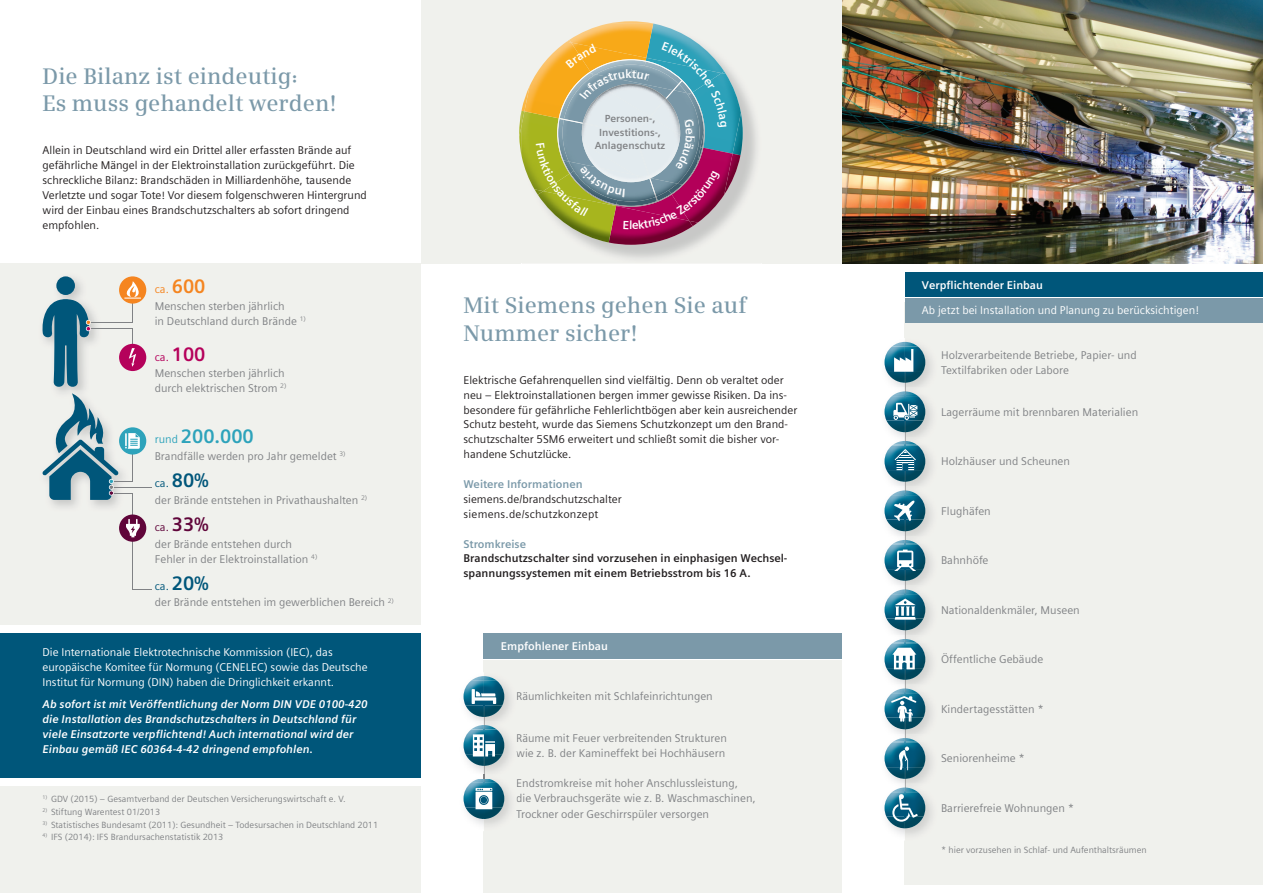
<style>
.page{position:relative;width:1263px;height:893px;background:#fff}
.page>*{position:absolute;margin:0;border:0;box-sizing:border-box;transform-origin:0 0}
.t1{font:500 22.5px/27.6px "Siemens Serif";color:#7b99a9}
.t2{font:700 19.5px "Siemens Sans Global";color:#2da3bb}
.t3{font:11.25px/15.3px "Siemens Sans";color:#808285}
.t4{font:11.25px/14.9px "Siemens Sans";color:#231f20}
.t5{font:italic 700 11.25px/14.9px "Siemens Sans";color:#fff}
.t6{font:11.25px/14.9px "Siemens Sans";color:#fff}
.t7{font:700 11.25px/14.9px "Siemens Sans";color:#231f20}
.t8{font:11.25px "Siemens Sans Global";color:#fff}
.t9{font:700 11.25px "Siemens Sans Global";color:#fff}
.t10{font:700 11.25px "Siemens Sans";color:#7b99a9}
.t11{font:11.25px "Siemens Sans Global";color:#00567a}
.t12{font:11.25px "Siemens Sans Global";color:#f58520}
.t13{font:11.25px "Siemens Sans Global";color:#b5015b}
.t14{font:11.25px "Siemens Sans Global";color:#60053a}
.t15{font:700 10.2px/13.4px "Siemens Sans Global";color:#808285;text-align:center}
.t16{font:9px "Siemens Sans";color:#808285}
.s1{font-weight:700;font-size:19.5px}
.s2{font-weight:400;font-size:11.25px}
</style>
<div class="page">
<div style="left:905px;top:302px;width:358px;height:582px;background:#f0f1ed"></div>
<div style="left:0;top:634px;width:421px;height:144px;background:#00567a"></div>
<div style="left:0;top:787px;width:421px;height:106px;background:#f0f1ed"></div>
<img style="left:842px;top:0;width:421px;height:264px">
<div style="left:484px;top:634px;width:358px;height:25px;background:#7b99a9"></div>
<div style="left:484px;top:659px;width:358px;height:234px;background:#f0f1ed"></div>
<img style="left:918px;top:395px;width:14px;height:141px">
<img style="left:886px;top:520px;width:37px;height:11px">
<img style="left:884px;top:495px;width:41px;height:25px">
<img style="left:903px;top:341px;width:29px;height:46px">
<img style="left:886px;top:371px;width:37px;height:12px">
<img style="left:884px;top:347px;width:41px;height:24px">
<img style="left:918px;top:487px;width:14px;height:7px">
<img style="left:886px;top:470px;width:37px;height:12px">
<img style="left:884px;top:446px;width:41px;height:24px">
<img style="left:918px;top:544px;width:14px;height:239px">
<img style="left:886px;top:668px;width:37px;height:12px">
<img style="left:884px;top:644px;width:41px;height:24px">
<img style="left:918px;top:685px;width:14px;height:7px">
<img style="left:886px;top:718px;width:37px;height:11px">
<img style="left:884px;top:693px;width:41px;height:25px">
<img style="left:918px;top:734px;width:14px;height:8px">
<img style="left:886px;top:767px;width:37px;height:12px">
<img style="left:884px;top:743px;width:41px;height:24px">
<img style="left:918px;top:437px;width:14px;height:7px">
<img style="left:886px;top:421px;width:37px;height:11px">
<img style="left:884px;top:396px;width:41px;height:25px">
<img style="left:918px;top:635px;width:14px;height:7px">
<img style="left:886px;top:619px;width:37px;height:11px">
<img style="left:884px;top:594px;width:41px;height:25px">
<img style="left:918px;top:586px;width:14px;height:7px">
<img style="left:886px;top:569px;width:37px;height:12px">
<img style="left:884px;top:545px;width:41px;height:24px">
<div style="left:0;top:264px;width:421px;height:361px;background:#f0f1ed"></div>
<svg style="left:56px;top:276px;width:19px;height:19px"></svg>
<div style="left:119px;top:276px;width:27px;height:28px;background:#f58520;border-radius:50%"></div>
<div style="left:119px;top:344px;width:27px;height:27px;background:#b5015b;border-radius:50%"></div>
<hr style="left:133px;top:493px;width:1px;height:97px;background:#808285">
<hr style="left:112px;top:487px;width:39px;height:1px;background:#808285">
<div style="left:119px;top:427px;width:27px;height:28px;background:#2da3bb;border-radius:50%"></div>
<svg style="left:42px;top:281px;width:99px;height:219px"></svg>
<div style="left:119px;top:514px;width:27px;height:28px;background:#60053a;border-radius:50%"></div>
<svg style="left:126px;top:519px;width:14px;height:18px"></svg>
<img style="left:497px;top:680px;width:14px;height:41px">
<svg style="left:471px;top:676px;width:26px;height:5px"></svg>
<img style="left:465px;top:705px;width:37px;height:12px">
<img style="left:463px;top:681px;width:41px;height:24px">
<img style="left:470px;top:729px;width:47px;height:97px">
<img style="left:465px;top:807px;width:37px;height:12px">
<img style="left:463px;top:783px;width:41px;height:24px">
<img style="left:470px;top:774px;width:47px;height:4px">
<img style="left:465px;top:754px;width:37px;height:12px">
<img style="left:463px;top:730px;width:41px;height:24px">
<svg style="left:471px;top:689px;width:26px;height:129px"></svg>
<hr style="left:484px;top:659px;width:358px;height:1px;background:#fff">
<div style="left:905px;top:272px;width:358px;height:26px;background:#00567a"></div>
<div style="left:905px;top:298px;width:358px;height:25px;background:#7b99a9"></div>
<img style="left:893px;top:797px;width:39px;height:39px">
<img style="left:886px;top:817px;width:37px;height:11px">
<img style="left:884px;top:792px;width:41px;height:25px">
<svg style="left:891px;top:342px;width:27px;height:480px"></svg>
<div style="left:421px;top:0;width:421px;height:264px;background:#f0f1ed"></div>
<img style="left:740px;top:113px;width:3px;height:42px">
<img style="left:727px;top:73px;width:14px;height:81px">
<img style="left:609px;top:229px;width:84px;height:16px">
<img style="left:653px;top:24px;width:44px;height:16px">
<img style="left:727px;top:154px;width:13px;height:71px">
<img style="left:727px;top:148px;width:6px;height:75px">
<img style="left:561px;top:229px;width:55px;height:14px">
<img style="left:607px;top:21px;width:46px;height:3px">
<img style="left:569px;top:24px;width:84px;height:16px">
<img style="left:519px;top:114px;width:2px;height:10px">
<img style="left:519px;top:124px;width:3px;height:33px">
<img style="left:522px;top:118px;width:12px;height:72px">
<svg style="left:521px;top:109px;width:3px;height:15px"></svg>
<img style="left:522px;top:101px;width:2px;height:10px">
<img style="left:524px;top:77px;width:10px;height:41px">
<hr style="left:905px;top:298px;width:358px;height:1px;background:#fff">
<svg style="left:534px;top:40px;width:193px;height:189px"></svg>
<h1 class="t1" style="left:43px;top:62px;width:296px">Die Bilanz ist eindeutig:<br>Es muss gehandelt werden!</h1>
<p class="t4" style="left:43px;top:143px;width:326px">Allein in Deutschland wird ein Drittel aller erfassten Brände auf gefährliche Mängel in der Elektroinstallation zurückgeführt. Die schreckliche Bilanz: Brandschäden in Milliardenhöhe, tausende Verletzte und sogar Tote! Vor diesem folgenschweren Hintergrund wird der Einbau eines Brandschutzschalters ab sofort dringend empfohlen.</p>
<p class="t12" style="left:155px;top:281px;width:52px">ca. <span class="s1">600</span></p>
<p class="t3" style="left:155px;top:298px;width:153px;line-height:14.9px">Menschen sterben jährlich<br>in Deutschland durch Brände <sup>1)</sup></p>
<p class="t13" style="left:155px;top:348px;width:52px">ca. <span class="s1">100</span></p>
<p class="t3" style="left:155px;top:366px;width:133px;line-height:14.9px">Menschen sterben jährlich durch elektrischen Strom <sup>2)</sup></p>
<h2 class="t2" style="left:155px;top:422px;width:101px"><span class="s2">rund</span> 200.000</h2>
<p class="t3" style="left:155px;top:448px;width:192px">Brandfälle werden pro Jahr gemeldet <sup>3)</sup></p>
<p class="t11" style="left:155px;top:475px;width:56px">ca. <span class="s1">80%</span></p>
<p class="t3" style="left:155px;top:492px;width:214px">der Brände entstehen in Privathaushalten <sup>2)</sup></p>
<p class="t14" style="left:155px;top:519px;width:56px">ca. <span class="s1">33%</span></p>
<p class="t3" style="left:155px;top:537px;width:164px;line-height:14.9px">der Brände entstehen durch<br>Fehler in der Elektroinstallation <sup>4)</sup></p>
<p class="t11" style="left:155px;top:578px;width:56px">ca. <span class="s1">20%</span></p>
<p class="t3" style="left:155px;top:595px;width:241px">der Brände entstehen im gewerblichen Bereich <sup>2)</sup></p>
<p class="t6" style="left:43px;top:645px;width:327px">Die Internationale Elektrotechnische Kommission (IEC), das europäische Komitee für Normung (CENELEC) sowie das Deutsche<br>Institut für Normung (DIN) haben die Dringlichkeit erkannt.</p>
<p class="t5" style="left:43px;top:697px;width:327px">Ab sofort ist mit Veröffentlichung der Norm DIN VDE 0100-420 die Installation des Brandschutzschalters in Deutschland für viele Einsatzorte verpflichtend! Auch international wird der Einbau gemäß IEC 60364-4-42 dringend empfohlen.</p>
<p class="t16" style="left:43px;top:794px;width:305px"><sup>1)</sup> GDV (2015) – Gesamtverband der Deutschen Versicherungswirtschaft e. V.</p>
<p class="t16" style="left:43px;top:807px;width:119px"><sup>2)</sup> Stiftung Warentest 01/2013</p>
<p class="t16" style="left:43px;top:819px;width:337px"><sup>3)</sup> Statistisches Bundesamt (2011): Gesundheit – Todesursachen in Deutschland 2011</p>
<p class="t16" style="left:43px;top:832px;width:182px"><sup>4)</sup> IFS (2014): IFS Brandursachenstatistik 2013</p>
<p class="t15" style="left:595px;top:112px;width:72px">Personen-,<br>Investitions-,<br>Anlagenschutz</p>
<h1 class="t1" style="left:463px;top:292px;width:285px">Mit Siemens gehen Sie auf<br>Nummer sicher!</h1>
<p class="t4" style="left:463px;top:372px;width:335px">Elektrische Gefahrenquellen sind vielfältig. Denn ob veraltet oder neu – Elektroinstallationen bergen immer gewisse Risiken. Da ins&shy;besondere für gefährliche Fehlerlichtbögen aber kein ausreichender Schutz besteht, wurde das Siemens Schutzkonzept um den Brand&shy;schutzschalter 5SM6 erweitert und schließt somit die bisher vor&shy;handene Schutzlücke.</p>
<p class="t10" style="left:463px;top:478px;width:121px">Weitere Informationen</p>
<p class="t4" style="left:463px;top:492px;width:160px">siemens.de/brandschutzschalter siemens.de/schutzkonzept</p>
<p class="t10" style="left:463px;top:537px;width:64px">Stromkreise</p>
<p class="t7" style="left:463px;top:551px;width:325px">Brandschutzschalter sind vorzusehen in einphasigen Wechsel&shy;spannungssystemen mit einem Betriebsstrom bis 16 A.</p>
<p class="t9" style="left:501px;top:638px;width:108px">Empfohlener Einbau</p>
<p class="t3" style="left:516px;top:689px;width:198px">Räumlichkeiten mit Schlafeinrichtungen</p>
<p class="t3" style="left:516px;top:730px;width:212px">Räume mit Feuer verbreitenden Strukturen wie z. B. der Kamineffekt bei Hochhäusern</p>
<p class="t3" style="left:516px;top:776px;width:241px">Endstromkreise mit hoher Anschlussleistung,<br>die Verbrauchsgeräte wie z. B. Waschmaschinen,<br>Trockner oder Geschirrspüler versorgen</p>
<p class="t9" style="left:922px;top:276px;width:123px">Verpflichtender Einbau</p>
<p class="t8" style="left:922px;top:302px;width:278px">Ab jetzt bei Installation und Planung zu berücksichtigen!</p>
<p class="t3" style="left:941px;top:347px;width:197px">Holzverarbeitende Betriebe, Papier- und<br>Textilfabriken oder Labore</p>
<p class="t3" style="left:941px;top:404px;width:199px">Lagerräume mit brennbaren Materialien</p>
<p class="t3" style="left:941px;top:454px;width:130px">Holzhäuser und Scheunen</p>
<p class="t3" style="left:941px;top:503px;width:51px">Flughäfen</p>
<p class="t3" style="left:941px;top:553px;width:49px">Bahnhöfe</p>
<p class="t3" style="left:941px;top:602px;width:140px">Nationaldenkmäler, Museen</p>
<p class="t3" style="left:941px;top:652px;width:104px">Öffentliche Gebäude</p>
<p class="t3" style="left:941px;top:701px;width:104px">Kindertagesstätten *</p>
<p class="t3" style="left:941px;top:751px;width:85px">Seniorenheime *</p>
<p class="t3" style="left:941px;top:800px;width:135px">Barrierefreie Wohnungen *</p>
<p class="t16" style="left:941px;top:844px;width:207px">* hier vorzusehen in Schlaf- und Aufenthaltsräumen</p>
</div>
